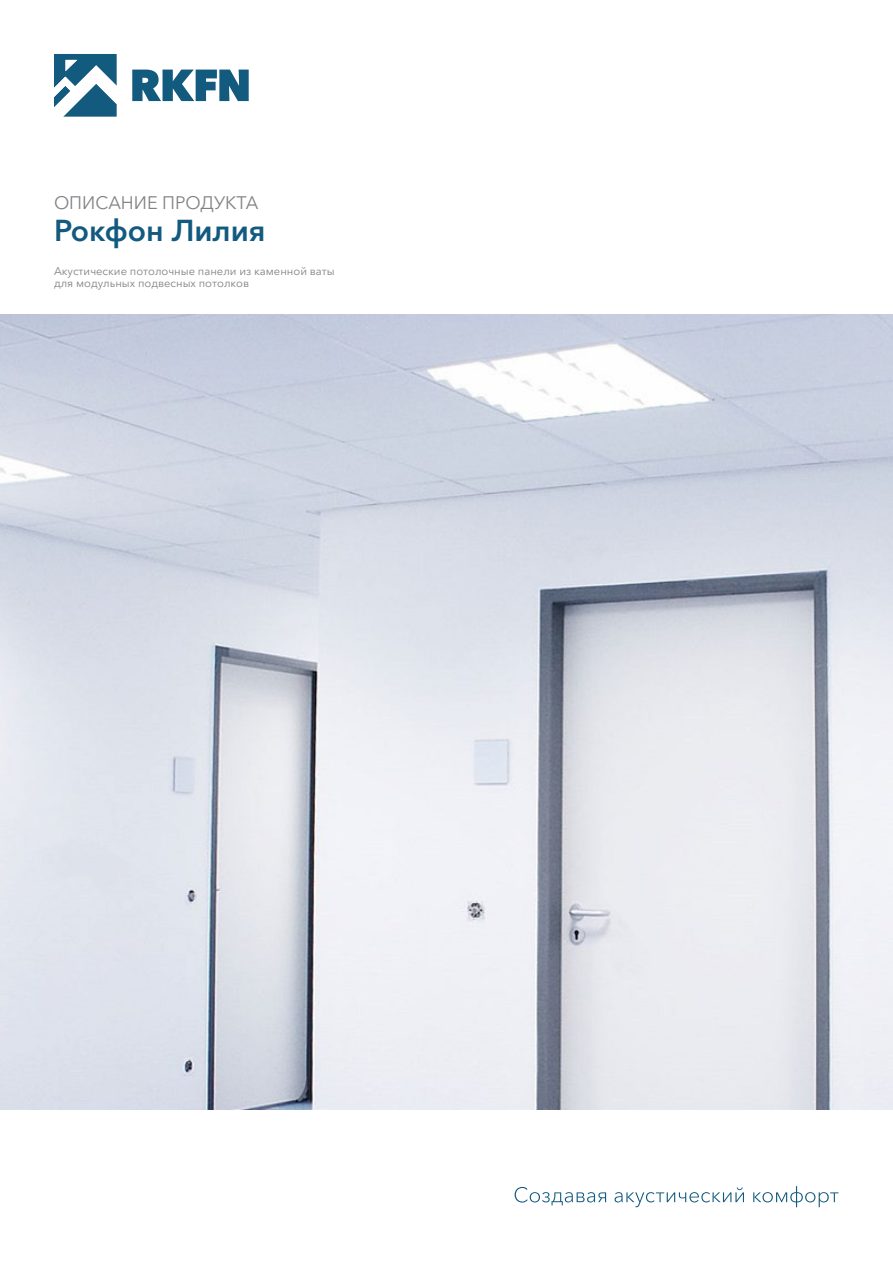
<style>
.page{position:relative;width:893px;height:1263px;background:#fff}
.page>*{position:absolute;margin:0;border:0;box-sizing:border-box;transform-origin:0 0}
.t1{font:600 30px "Avenir Next Cyr";color:#135a7f}
.t2{font:18px "Avenir Next Cyr";color:#808285}
.t3{font:11.25px/12px "Avenir Next Cyr";color:#808285}
</style>
<div class="page">
<svg style="left:515px;top:1186px;width:323px;height:21px"></svg>
<img style="left:0;top:315px;width:893px;height:794px">
<svg style="left:54px;top:54px;width:63px;height:63px"></svg>
<svg style="left:132px;top:70px;width:117px;height:31px"></svg>
<h2 class="t2" style="left:54px;top:192px;width:206px">ОПИСАНИЕ ПРОДУКТА</h2>
<h1 class="t1" style="left:54px;top:212px;width:213px">Рокфон Лилия</h1>
<p class="t3" style="left:54px;top:265px;width:282px">Акустические потолочные панели из каменной ваты для модульных подвесных потолков</p>
</div>
